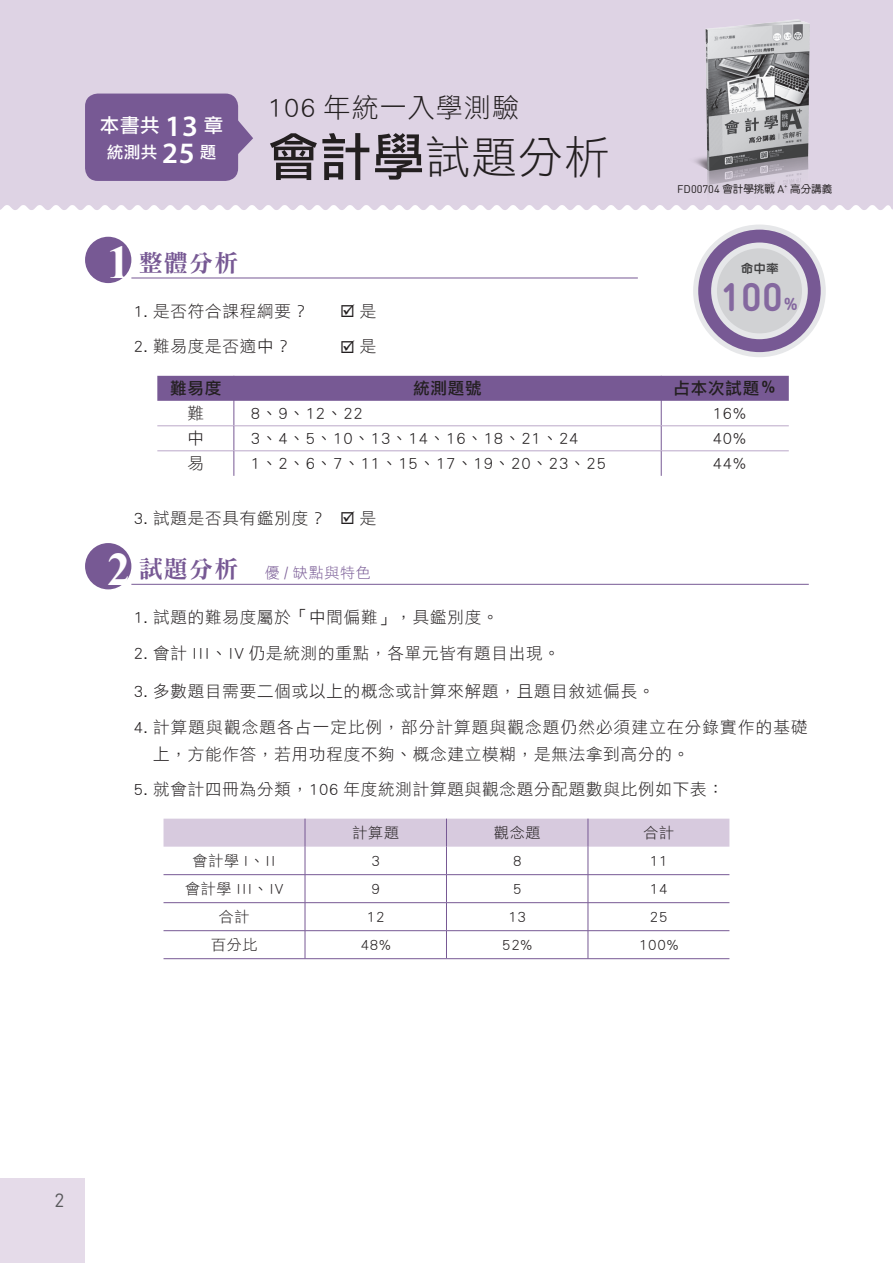
<style>
.page{position:relative;width:893px;height:1263px;background:#fff}
.page>*{position:absolute;margin:0;border:0;box-sizing:border-box;transform-origin:0 0}
.標頭{font:45px "DF Li Hei Std W3";color:#231f20}
.t1{font:700 40.35px "Din Round";color:#84689f}
._102年{font:27px "DF Li Hei Std W3";letter-spacing:.04em;color:#231f20}
.t2{font:24px "DFN Ming XB HKP BF";color:#775994}
.t3{font:19.5px "DF Li Hei Md WIN BF";color:#fff}
.t4{font:18.9px "Din Round";color:#57585a}
.t5{font:700 17.7px "Din Round";color:#84689f}
.內文1{font:16.5px "DF Li Hei Std W3";letter-spacing:.05em;color:#231f20}
.內文1-2{font:16.5px/27px "DF Li Hei Std W3";letter-spacing:.075em;color:#231f20}
.表左{font:16.5px "DF Li Hei Std W3";letter-spacing:.05em;color:#231f20}
.表頭{font:16.5px "DF Li Hei Md WIN BF";letter-spacing:.05em;color:#231f20}
.表中{font:16.5px "DF Li Hei Std W3";color:#231f20}
.t6{font:16.5px "DF Li Hei Md WIN BF";color:#fff}
.表中-2{font:15px "DF Li Hei Std W3";letter-spacing:.05em;color:#231f20}
.t7{font:15px "DF Li Hei Std W3";letter-spacing:.05em;color:#775994}
.t8{font:12px "DF Li Yuan Bd HK BF";color:#3e3e3f}
.段落樣式1{font:10.5px "DF Yuan Md HKP BF";color:#231f20}
.s1{font-family:"Myriad Pro";font-weight:600;font-size:29.7px}
.s2{font-family:"DF Li Hei Md WIN BF";font-size:51px}
.s3{font-family:"Din Round";font-size:10.95px}
.s4{font-family:"Times New Roman";font-weight:700;font-size:46.5px;color:#fff}
.s5{font-family:"DFN Ming XB HKP BF";font-size:24px}
.s6{font-family:"DF Hei Lt HKP BF"}
</style>
<div class="page">
<div style="left:0;top:0;width:892px;height:210px;background:#ded3e4"></div>
<div style="left:0;top:1178px;width:85px;height:85px;background:#e5dbe9"></div>
<img style="left:679px;top:5px;width:154px;height:203px">
<div style="left:693px;top:225px;width:133px;height:132px;background:#e6e7e9;border-radius:50%"></div>
<svg style="left:698px;top:230px;width:123px;height:122px"></svg>
<div style="left:717px;top:248px;width:85px;height:85px;background:#d1d2d4;border-radius:50%"></div>
<div style="left:85px;top:237px;width:46px;height:46px;background:#775994;border-radius:50%"></div>
<hr style="left:131px;top:278px;width:507px;height:1px;background:#775994">
<svg style="left:157px;top:376px;width:632px;height:100px"></svg>
<hr style="left:661px;top:451px;width:128px;height:1px;background:#bba8c9">
<div style="left:85px;top:543px;width:46px;height:46px;background:#775994;border-radius:50%"></div>
<hr style="left:131px;top:584px;width:678px;height:1px;background:#775994">
<svg style="left:164px;top:819px;width:565px;height:139px"></svg>
<hr style="left:164px;top:874px;width:141px;height:1px;background:#775994">
<hr style="left:164px;top:902px;width:141px;height:1px;background:#775994">
<hr style="left:164px;top:930px;width:141px;height:1px;background:#775994">
<hr style="left:164px;top:958px;width:141px;height:1px;background:#775994">
<hr style="left:305px;top:874px;width:141px;height:1px;background:#775994">
<hr style="left:305px;top:902px;width:141px;height:1px;background:#775994">
<hr style="left:305px;top:930px;width:141px;height:1px;background:#775994">
<hr style="left:305px;top:958px;width:141px;height:1px;background:#775994">
<hr style="left:446px;top:874px;width:142px;height:1px;background:#775994">
<hr style="left:446px;top:902px;width:142px;height:1px;background:#775994">
<hr style="left:446px;top:930px;width:142px;height:1px;background:#775994">
<hr style="left:446px;top:958px;width:142px;height:1px;background:#775994">
<hr style="left:588px;top:874px;width:141px;height:1px;background:#775994">
<hr style="left:588px;top:902px;width:141px;height:1px;background:#775994">
<hr style="left:588px;top:930px;width:141px;height:1px;background:#775994">
<hr style="left:588px;top:958px;width:141px;height:1px;background:#775994">
<div style="left:85px;top:94px;width:153px;height:87px;background:#775994;border-radius:13px"></div>
<svg style="left:238px;top:119px;width:15px;height:36px"></svg>
<svg style="left:892px;top:0;width:1px;height:210px"></svg>
<p class="t3" style="left:100px;top:115px;width:125px">本書共 <span class="s1">13</span> 章</p>
<p class="t6" style="left:107px;top:144px;width:111px">統測共 <span class="s1">25</span> 題</p>
<p class="_102年" style="left:268px;top:92px;width:253px">106 年統一入學測驗</p>
<p class="標頭" style="left:268px;top:132px;width:343px"><span class="s2">會計學</span>試題分析</p>
<p class="段落樣式1" style="left:677px;top:183px;width:157px"><span class="s3">FD00704</span> 會計學挑戰 <span class="s3">A</span><sup>+</sup> 高分講義</p>
<p class="t2" style="left:107px;top:251px;width:133px"><span class="s4">1</span> 整體分析</p>
<p class="內文1" style="left:134px;top:302px;width:176px">1. 是否符合課程綱要？</p>
<p class="內文1" style="left:340px;top:302px;width:38px">☑ 是</p>
<p class="內文1" style="left:134px;top:337px;width:158px">2. 難易度是否適中？</p>
<p class="內文1" style="left:340px;top:337px;width:38px">☑ 是</p>
<p class="表頭" style="left:170px;top:380px;width:53px">難易度</p>
<p class="表頭" style="left:413px;top:380px;width:70px">統測題號</p>
<p class="表頭" style="left:673px;top:380px;width:105px">占本次試題％</p>
<p class="表中" style="left:187px;top:404px;width:18px">難</p>
<p class="表左" style="left:251px;top:404px;width:114px">8、9、12、22</p>
<p class="表中" style="left:713px;top:404px;width:35px">16%</p>
<p class="表中" style="left:187px;top:429px;width:18px">中</p>
<p class="表左" style="left:251px;top:429px;width:329px">3、4、5、10、13、14、16、18、21、24</p>
<p class="表中" style="left:713px;top:429px;width:35px">40%</p>
<p class="表中" style="left:187px;top:454px;width:18px">易</p>
<p class="表左" style="left:251px;top:454px;width:357px">1、2、6、7、11、15、17、19、20、23、25</p>
<p class="表中" style="left:713px;top:454px;width:35px">44%</p>
<p class="內文1" style="left:134px;top:509px;width:244px">3. 試題是否具有鑑別度？ ☑ 是</p>
<p class="t7" style="left:107px;top:565px;width:265px"><span class="s4">2</span> <span class="s5">試題分析　</span>優 / 缺點與特色</p>
<p class="內文1" style="left:134px;top:608px;width:366px">1. 試題的難易度屬於「中間偏難」，具鑑別度。</p>
<p class="內文1" style="left:134px;top:644px;width:427px">2. 會計 III、IV 仍是統測的重點，各單元皆有題目出現。</p>
<p class="內文1" style="left:134px;top:682px;width:522px">3. 多數題目需要二個或以上的概念或計算來解題，且題目<span class="s6">敘</span>述偏長。</p>
<p class="內文1-2" style="left:153px;top:713px;width:656px;text-indent:-19px">4. 計算題與觀念題各占一定比例，部分計算題與觀念題仍然必須建立在分錄實作的基礎上，方能作答，若用功程度不夠、概念建立模糊，是無法拿到高分的。</p>
<p class="內文1" style="left:134px;top:780px;width:591px">5. 就會計四冊為分類，106 年度統測計算題與觀念題分配題數與比例如下表：</p>
<p class="表中-2" style="left:352px;top:824px;width:48px">計算題</p>
<p class="表中-2" style="left:494px;top:824px;width:48px">觀念題</p>
<p class="表中-2" style="left:643px;top:824px;width:32px">合計</p>
<p class="表中-2" style="left:193px;top:852px;width:85px">會計學 I、II</p>
<p class="表中-2" style="left:371px;top:852px;width:10px">3</p>
<p class="表中-2" style="left:513px;top:852px;width:10px">8</p>
<p class="表中-2" style="left:650px;top:852px;width:19px">11</p>
<p class="表中-2" style="left:185px;top:880px;width:100px">會計學 III、IV</p>
<p class="表中-2" style="left:371px;top:880px;width:10px">9</p>
<p class="表中-2" style="left:513px;top:880px;width:10px">5</p>
<p class="表中-2" style="left:650px;top:880px;width:19px">14</p>
<p class="表中-2" style="left:219px;top:908px;width:32px">合計</p>
<p class="表中-2" style="left:367px;top:908px;width:19px">12</p>
<p class="表中-2" style="left:508px;top:908px;width:19px">13</p>
<p class="表中-2" style="left:650px;top:908px;width:19px">25</p>
<p class="表中-2" style="left:211px;top:936px;width:48px">百分比</p>
<p class="表中-2" style="left:361px;top:936px;width:32px">48%</p>
<p class="表中-2" style="left:502px;top:936px;width:32px">52%</p>
<p class="表中-2" style="left:639px;top:936px;width:41px">100%</p>
<p class="t8" style="left:741px;top:262px;width:39px">命中率</p>
<p class="t1" style="left:720px;top:265px;width:65px">100</p>
<p class="t5" style="left:784px;top:290px;width:16px">%</p>
<p class="t4" style="left:55px;top:1185px;width:11px">2</p>
</div>
